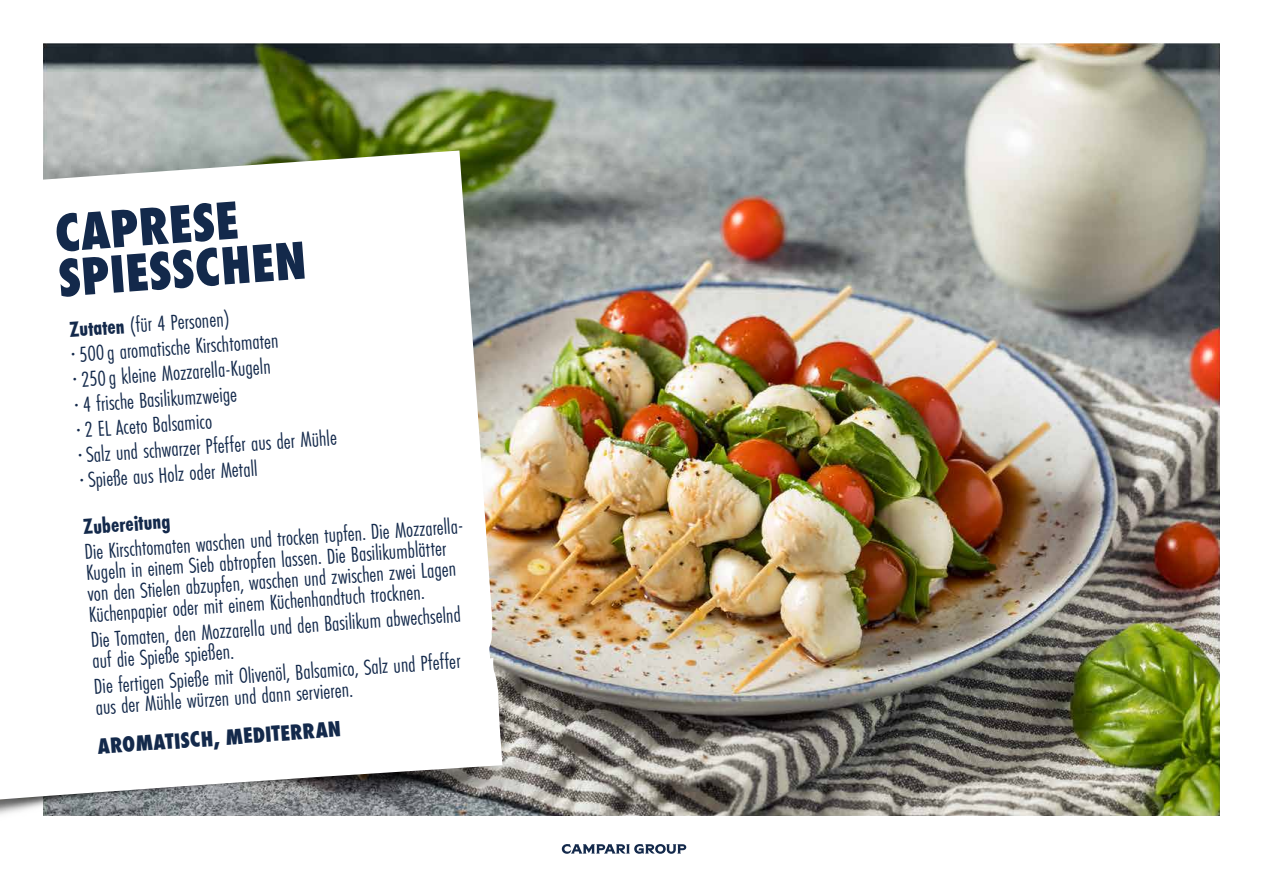
<style>
.page{position:relative;width:1263px;height:893px;background:#fff}
.page>*{position:absolute;margin:0;border:0;box-sizing:border-box;transform-origin:0 0}
.t1{font:800 55.65px/44.8px "Futura PT Cond";color:#13294b}
.t2{font:800 22.95px "Futura PT Cond";color:#13294b}
.t3{font:22.5px/25.2px "Futura PT Cond";color:#13294b}
.t4{font:700 22.5px "Futura PT Cond";color:#13294b}
.s1{font-weight:700}
</style>
<div class="page">
<img style="left:43px;top:43px;width:1177px;height:773px">
<img style="left:0;top:725px;width:626px;height:125px">
<svg style="left:0;top:150px;width:502px;height:661px"></svg>
<svg style="left:562px;top:844px;width:124px;height:10px"></svg>
<h1 class="t1" style="left:53px;top:210px;width:250px;rotate:-4deg">CAPRESE<br>SPIESSCHEN</h1>
<p class="t3" style="left:68px;top:317px;width:261px;rotate:-4deg"><span class="s1">Zutaten</span> (für 4 Personen)<br>· 500g aromatische Kirschtomaten<br>· 250g kleine Mozzarella-Kugeln<br>· 4 frische Basilikumzweige<br>· 2 EL Aceto Balsamico<br>· Salz und schwarzer Pfeffer aus der Mühle · Spieße aus Holz oder Metall</p>
<p class="t4" style="left:82px;top:514px;width:89px;rotate:-4deg">Zubereitung</p>
<p class="t3" style="left:84px;top:541px;width:381px;line-height:21px;rotate:-4deg">Die Kirschtomaten waschen und trocken tupfen. Die Mozzarella-Kugeln in einem Sieb abtropfen lassen. Die Basilikumblätter von den Stielen abzupfen, waschen und zwischen zwei Lagen Küchenpapier oder mit einem Küchenhandtuch trocknen.</p>
<p class="t3" style="left:90px;top:630px;width:372px;line-height:21px;rotate:-4deg">Die Tomaten, den Mozzarella und den Basilikum abwechselnd auf die Spieße spießen.</p>
<p class="t3" style="left:93px;top:676px;width:369px;line-height:21px;rotate:-4deg">Die fertigen Spieße mit Olivenöl, Balsamico, Salz und Pfeffer aus der Mühle würzen und dann servieren.</p>
<p class="t2" style="left:97px;top:732px;width:245px;rotate:-4deg">AROMATISCH, MEDITERRAN</p>
</div>
